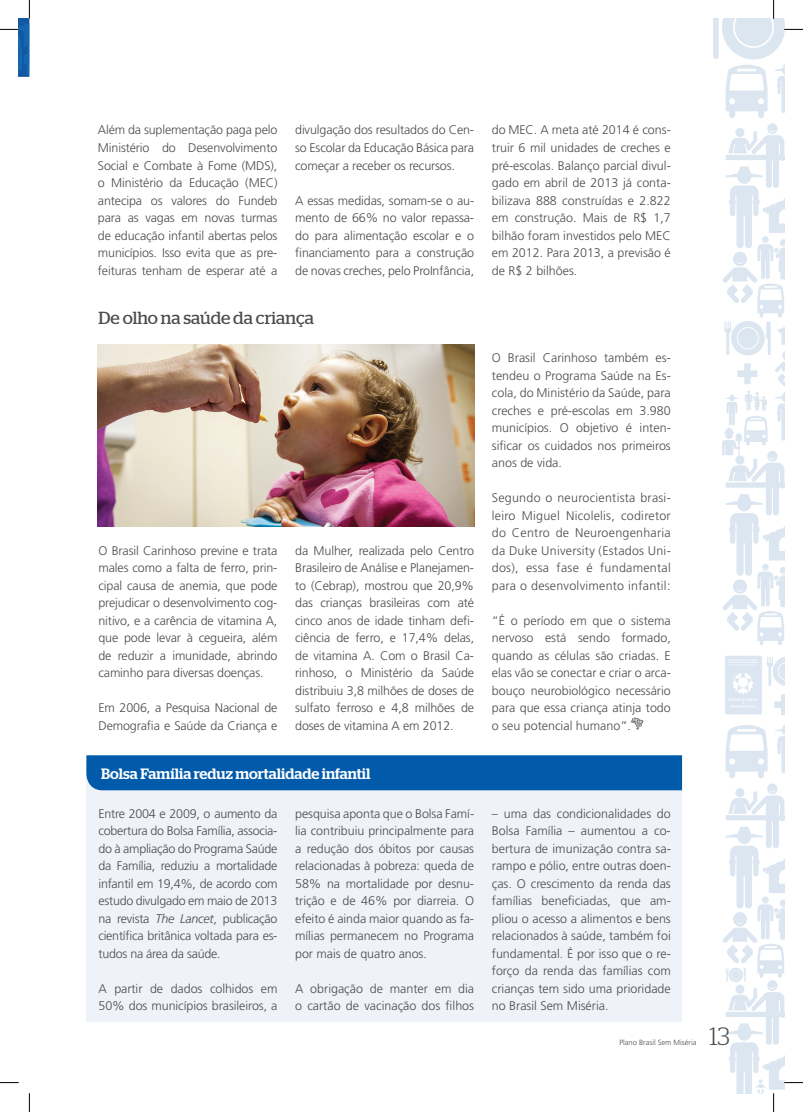
<style>
.page{position:relative;width:803px;height:1112px;background:#fff}
.page>*{position:absolute;margin:0;border:0;box-sizing:border-box;transform-origin:0 0}
.t1{font:300 25px "Stag";color:#4b4c4d}
.t2{font:17.5px "Stag";color:#4b4c4d}
.t3{font:500 15px "Stag";color:#fff}
.t4{font:300 12.5px/17.5px "Frutiger LT Std";letter-spacing:-.005em;color:#4b4c4d;text-align:justify}
.t5{font:300 7.5px "Frutiger LT Pro";color:#4b4c4d}
.s1{font-style:italic}
</style>
<div class="page">
<svg style="left:725px;top:656px;width:59px;height:59px"></svg>
<svg style="left:631px;top:717px;width:12px;height:12px"></svg>
<div style="left:86px;top:764px;width:596px;height:257px;background:#eff2f9"></div>
<div style="left:86px;top:755px;width:596px;height:35px;background:#015aaa"></div>
<img style="left:98px;top:344px;width:376px;height:182px">
<svg style="left:0;top:1082px;width:19px;height:1px"></svg>
<svg style="left:0;top:0;width:30px;height:77px"></svg>
<svg style="left:29px;top:1093px;width:1px;height:18px"></svg>
<svg style="left:713px;top:0;width:90px;height:645px"></svg>
<svg style="left:722px;top:725px;width:81px;height:386px"></svg>
<p class="t4" style="left:98px;top:121px;width:181px">Além da suplementação paga pelo Ministério do Desenvolvimento Social e Combate à Fome (MDS), o Ministério da Educação (MEC) antecipa os valores do Fundeb para as vagas em novas turmas de educação infantil abertas pelos municípios. Isso evita que as pre&shy;feituras tenham de esperar até a</p>
<p class="t4" style="left:295px;top:121px;width:180px">divulgação dos resultados do Cen&shy;so Escolar da Educação Básica para começar a receber os recursos.</p>
<p class="t4" style="left:295px;top:191px;width:180px">A essas medidas, somam-se o au&shy;mento de 66% no valor repassa&shy;do para alimentação escolar e o financiamento para a construção de novas creches, pelo ProInfância,</p>
<h2 class="t2" style="left:98px;top:307px;width:217px">De olho na saúde da criança</h2>
<p class="t4" style="left:98px;top:541px;width:180px">O Brasil Carinhoso previne e trata males como a falta de ferro, prin&shy;cipal causa de anemia, que pode prejudicar o desenvolvimento cog&shy;nitivo, e a carência de vitamina A, que pode levar à cegueira, além de reduzir a imunidade, abrindo caminho para diversas doenças.</p>
<p class="t4" style="left:98px;top:699px;width:180px">Em 2006, a Pesquisa Nacional de<br>Demografia e Saúde da Criança e</p>
<p class="t4" style="left:295px;top:541px;width:180px">da Mulher, realizada pelo Centro Brasileiro de Análise e Planejamen&shy;to (Cebrap), mostrou que 20,9% das crianças brasileiras com até cinco anos de idade tinham defi&shy;ciência de ferro, e 17,4% delas, de vitamina A. Com o Brasil Ca&shy;rinhoso, o Ministério da Saúde distribuiu 3,8 milhões de doses de sulfato ferroso e 4,8 milhões de doses de vitamina A em 2012.</p>
<p class="t3" style="left:101px;top:764px;width:271px">Bolsa Família reduz mortalidade infantil</p>
<p class="t4" style="left:98px;top:804px;width:180px">Entre 2004 e 2009, o aumento da cobertura do Bolsa Família, associa&shy;do à ampliação do Programa Saúde da Família, reduziu a mortalidade infantil em 19,4%, de acordo com estudo divulgado em maio de 2013 na revista <span class="s1">The Lancet</span>, publicação científica britânica voltada para es&shy;tudos na área da saúde.</p>
<p class="t4" style="left:98px;top:979px;width:180px">A partir de dados colhidos em<br>50% dos municípios brasileiros, a</p>
<p class="t4" style="left:295px;top:804px;width:180px">pesquisa aponta que o Bolsa Famí&shy;lia contribuiu principalmente para a redução dos óbitos por causas relacionadas à pobreza: queda de 58% na mortalidade por desnu&shy;trição e de 46% por diarreia. O efeito é ainda maior quando as fa&shy;mílias permanecem no Programa por mais de quatro anos.</p>
<p class="t4" style="left:295px;top:979px;width:180px">A obrigação de manter em dia o cartão de vacinação dos filhos</p>
<p class="t4" style="left:492px;top:121px;width:180px">do MEC. A meta até 2014 é cons&shy;truir 6 mil unidades de creches e pré-escolas. Balanço parcial divul&shy;gado em abril de 2013 já conta&shy;bilizava 888 construídas e 2.822 em construção. Mais de R$ 1,7 bilhão foram investidos pelo MEC em 2012. Para 2013, a previsão é de R$ 2 bilhões.</p>
<p class="t4" style="left:492px;top:349px;width:180px">O Brasil Carinhoso também es&shy;tendeu o Programa Saúde na Es&shy;cola, do Ministério da Saúde, para creches e pré-escolas em 3.980 municípios. O objetivo é inten&shy;sificar os cuidados nos primeiros anos de vida.</p>
<p class="t4" style="left:492px;top:489px;width:180px">Segundo o neurocientista brasi&shy;leiro Miguel Nicolelis, codiretor do Centro de Neuroengenharia da Duke University (Estados Uni&shy;dos), essa fase é fundamental para o desenvolvimento infantil:</p>
<p class="t4" style="left:492px;top:611px;width:180px">“É o período em que o sistema nervoso está sendo formado, quando as células são criadas. E elas vão se conectar e criar o arca&shy;bouço neurobiológico necessário para que essa criança atinja todo o seu potencial humano”.</p>
<p class="t4" style="left:492px;top:804px;width:180px">– uma das condicionalidades do Bolsa Família – aumentou a co&shy;bertura de imunização contra sa&shy;rampo e pólio, entre outras doen&shy;ças. O crescimento da renda das famílias beneficiadas, que am&shy;pliou o acesso a alimentos e bens relacionados à saúde, também foi fundamental. É por isso que o re&shy;forço da renda das famílias com crianças tem sido uma prioridade no Brasil Sem Miséria.</p>
<p class="t5" style="left:619px;top:1037px;width:79px">Plano Brasil Sem Miséria</p>
<h1 class="t1" style="left:709px;top:1021px;width:22px">13</h1>
</div>
